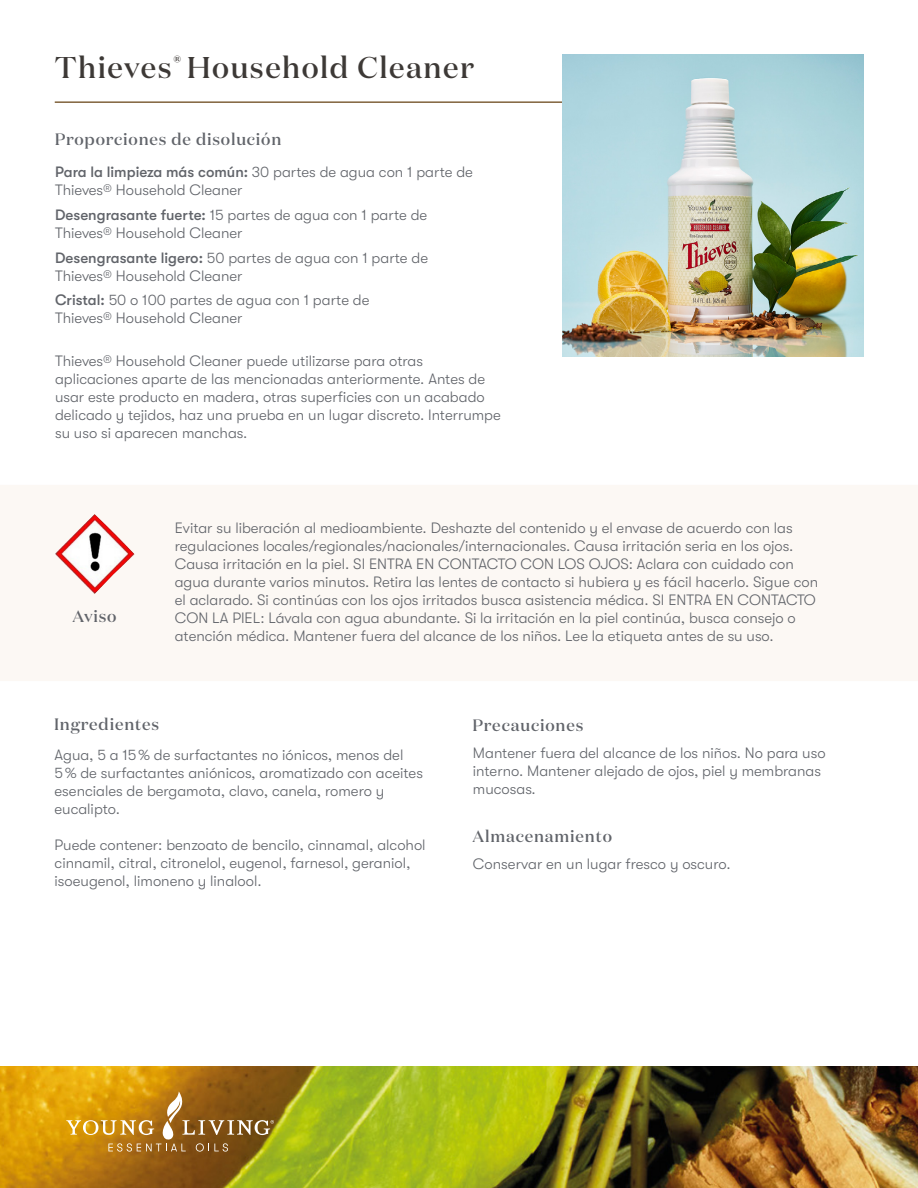
<style>
.page{position:relative;width:918px;height:1188px;background:#fff}
.page>*{position:absolute;margin:0;border:0;box-sizing:border-box;transform-origin:0 0}
.t1{font:500 30px "Domaine Display";letter-spacing:.05em;color:#3d3936}
.t2{font:500 16.5px "Domaine Display";letter-spacing:.05em;color:#61646a}
.t3{font:300 15px/18px "GT Walsheim Pro";color:#61646a}
.s1{font-weight:500}
</style>
<div class="page">
<img style="left:0;top:1067px;width:918px;height:121px">
<div style="left:0;top:485px;width:918px;height:196px;background:#fcf8f4"></div>
<svg style="left:66px;top:1092px;width:208px;height:60px;background:#af7e26"></svg>
<hr style="left:55px;top:101px;width:544px;height:2px;background:#80623b">
<img style="left:562px;top:55px;width:302px;height:301px">
<img style="left:54px;top:514px;width:81px;height:81px">
<h1 class="t1" style="left:55px;top:49px;width:421px">Thieves<sup>®</sup> Household Cleaner</h1>
<p class="t2" style="left:55px;top:128px;width:228px">Proporciones de disolución</p>
<p class="t3" style="left:55px;top:163px;width:419px"><span class="s1">Para la limpieza más común:</span> 30 partes de agua con 1 parte de<br>Thieves® Household Cleaner</p>
<p class="t3" style="left:55px;top:206px;width:374px"><span class="s1">Desengrasante fuerte:</span> 15 partes de agua con 1 parte de<br>Thieves® Household Cleaner</p>
<p class="t3" style="left:55px;top:249px;width:375px"><span class="s1">Desengrasante ligero:</span> 50 partes de agua con 1 parte de<br>Thieves® Household Cleaner</p>
<p class="t3" style="left:55px;top:291px;width:316px"><span class="s1">Cristal:</span> 50 o 100 partes de agua con 1 parte de<br>Thieves® Household Cleaner</p>
<p class="t3" style="left:55px;top:352px;width:447px">Thieves® Household Cleaner puede utilizarse para otras aplicaciones aparte de las mencionadas anteriormente. Antes de usar este producto en madera, otras superficies con un acabado delicado y tejidos, haz una prueba en un lugar discreto. Interrumpe su uso si aparecen manchas.</p>
<p class="t2" style="left:72px;top:606px;width:46px">Aviso</p>
<p class="t3" style="left:175px;top:518px;width:645px">Evitar su liberación al medioambiente. Deshazte del contenido y el envase de acuerdo con las regulaciones locales/regionales/nacionales/internacionales. Causa irritación seria en los ojos.<br>Causa irritación en la piel. SI ENTRA EN CONTACTO CON LOS OJOS: Aclara con cuidado con agua durante varios minutos. Retira las lentes de contacto si hubiera y es fácil hacerlo. Sigue con el aclarado. Si continúas con los ojos irritados busca asistencia médica. SI ENTRA EN CONTACTO CON LA PIEL: Lávala con agua abundante. Si la irritación en la piel continúa, busca consejo o atención médica. Mantener fuera del alcance de los niños. Lee la etiqueta antes de su uso.</p>
<p class="t2" style="left:54px;top:714px;width:107px">Ingredientes</p>
<p class="t2" style="left:472px;top:715px;width:112px">Precauciones</p>
<p class="t3" style="left:55px;top:746px;width:370px">Agua, 5 a 15 % de surfactantes no iónicos, menos del<br>5 % de surfactantes aniónicos, aromatizado con aceites esenciales de bergamota, clavo, canela, romero y eucalipto.</p>
<p class="t3" style="left:55px;top:836px;width:373px">Puede contener: benzoato de bencilo, cinnamal, alcohol cinnamil, citral, citronelol, eugenol, farnesol, geraniol, isoeugenol, limoneno y linalool.</p>
<p class="t3" style="left:473px;top:744px;width:354px">Mantener fuera del alcance de los niños. No para uso interno. Mantener alejado de ojos, piel y membranas mucosas.</p>
<p class="t2" style="left:472px;top:826px;width:141px">Almacenamiento</p>
<p class="t3" style="left:473px;top:854px;width:259px">Conservar en un lugar fresco y oscuro.</p>
</div>
